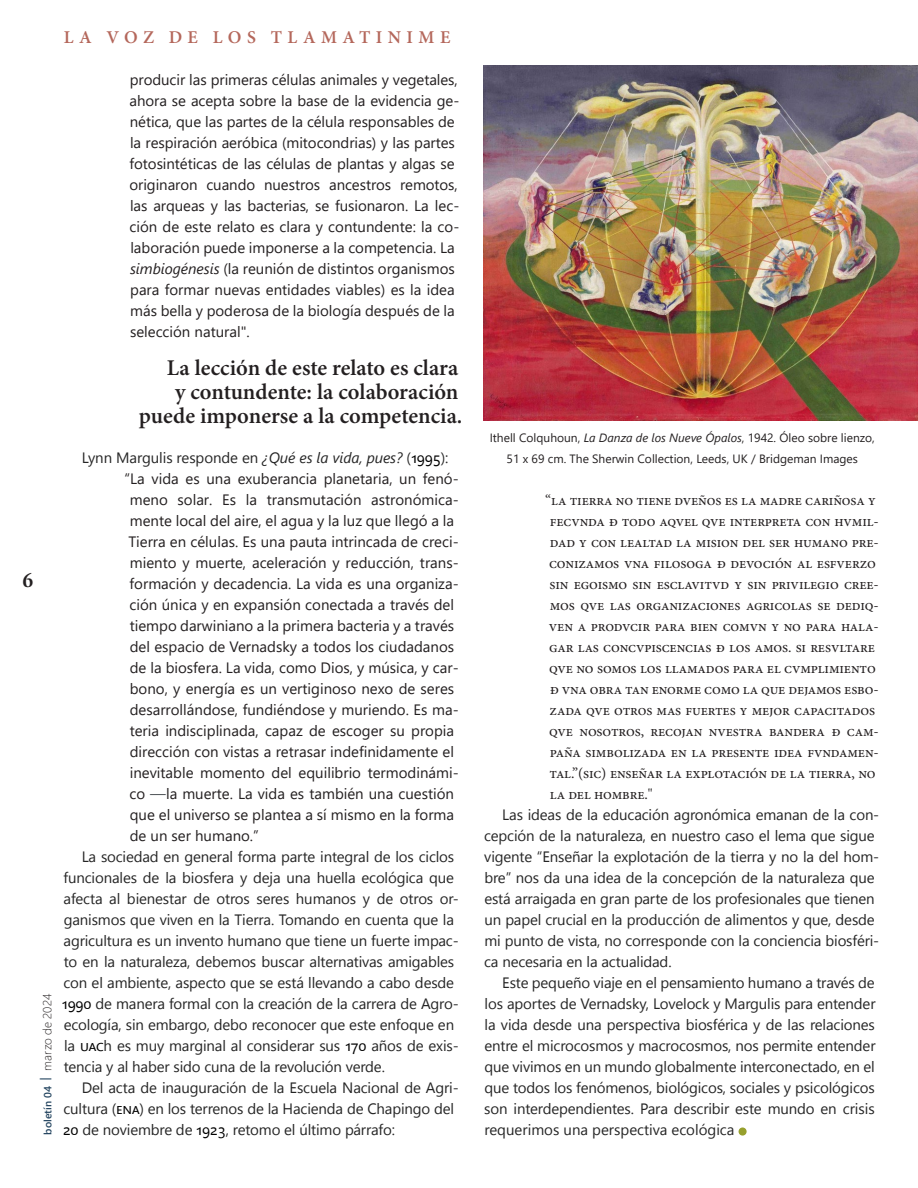
<style>
.page{position:relative;width:918px;height:1188px;background:#fff}
.page>*{position:absolute;margin:0;border:0;box-sizing:border-box;transform-origin:0 0}
.Cuerpo_de_texto_sangrado{font:73.5px "Segoe UI Historic";color:#97a02d}
.Destacados_der{font:600 22.5px/24px "Minion Pro";color:#231f20;text-align:right}
.t1{font:700 21px "Gandhi Serif";color:#231f20}
.Cuerpo_de_texto_sangrado-2{font:600 18px "Minion Pro";letter-spacing:.3em;color:#b4675b}
.Cuerpo_de_texto_sangrado-3{font:15px/21px "Segoe UI Historic";letter-spacing:-.01em;color:#252525}
.Cita_larga{font:15px/21px "Segoe UI";color:#231f20}
.Cita_larga-2{font:15px/21px "Minion Pro";letter-spacing:-.01em;color:#231f20}
.Pie_de_foto{font:12px/21px "Segoe UI";color:#231f20;text-align:center}
.t2{font:300 12px "Segoe UI";color:#231f20}
.s1{font-weight:600;font-size:10.5px;color:#244560}
.s2{font-weight:400;font-size:13.5px;color:#244560}
.s3{font-style:italic}
.s4{font-family:"Segoe UI";font-style:italic}
.s5{font-family:"Segoe UI";color:#000}
.s6{font-size:15.75px;color:#4d5156}
</style>
<div class="page">
<img style="left:484px;top:65px;width:434px;height:356px">
<p class="Cuerpo_de_texto_sangrado-2" style="left:64px;top:25px;width:388px">LA VOZ DE LOS TLAMATINIME</p>
<h3 class="t1" style="left:22px;top:568px;width:13px">6</h3>
<p class="t2" style="left:36px;top:1135px;width:142px;rotate:-90deg"><span class="s1">boletín 04</span> <span class="s2">꘡</span> marzo de 2024</p>
<p class="Cita_larga" style="left:130px;top:68px;width:331px">producir las primeras células animales y vegetales, ahora se acepta sobre la base de la evidencia ge&shy;nética, que las partes de la célula responsables de la respiración aeróbica (mitocondrias) y las partes fotosintéticas de las células de plantas y algas se originaron cuando nuestros ancestros remotos, las arqueas y las bacterias, se fusionaron. La lec&shy;ción de este relato es clara y contundente: la co-</p>
<p class="Cita_larga" style="left:130px;top:236px;width:326px;text-align:justify">laboración puede imponerse a la competencia. La <span class="s3">simbiogénesis</span> (la reunión de distintos organismos para formar nuevas entidades viables) es la idea más bella y poderosa de la biología después de la selección natural".</p>
<p class="Destacados_der" style="left:139px;top:356px;width:325px">La lección de este relato es clara<br>y contundente: la colaboración puede imponerse a la competencia.</p>
<p class="Cuerpo_de_texto_sangrado-3" style="left:82px;top:447px;width:368px">Lynn Margulis responde en <span class="s4">¿Qué es la vida, pues?</span> (<span class="s5">1995</span>):</p>
<p class="Cita_larga" style="left:125px;top:467px;width:336px">“La vida es una exuberancia planetaria, un fenó&shy;meno solar. Es la transmutación astronómica&shy;mente local del aire, el agua y la luz que llegó a la Tierra en células. Es una pauta intrincada de creci&shy;miento y muerte, aceleración y reducción, trans&shy;formación y decadencia. La vida es una organiza&shy;ción única y en expansión conectada a través del tiempo darwiniano a la primera bacteria y a través del espacio de Vernadsky a todos los ciudadanos de la biosfera. La vida, como Dios, y música, y car&shy;bono, y energía es un vertiginoso nexo de seres desarrollándose, fundiéndose y muriendo. Es ma&shy;teria indisciplinada, capaz de escoger su propia dirección con vistas a retrasar indefinidamente el inevitable momento del equilibrio termodinámi&shy;co <span class="s6">—</span>la muerte. La vida es también una cuestión que el universo se plantea a sí mismo en la forma de un ser humano.”</p>
<p class="Cuerpo_de_texto_sangrado-3" style="left:62px;top:846px;width:398px;text-indent:20px">La sociedad en general forma parte integral de los ciclos funcionales de la biosfera y deja una huella ecológica que afecta al bienestar de otros seres humanos y de otros or&shy;ganismos que viven en la Tierra. Tomando en cuenta que la agricultura es un invento humano que tiene un fuerte impac&shy;to en la naturaleza, debemos buscar alternativas amigables con el ambiente, aspecto que se está llevando a cabo desde <span class="s5">1990</span> de manera formal con la creación de la carrera de Agro&shy;ecología, sin embargo, debo reconocer que este enfoque en la <span class="s5">uac</span>h es muy marginal al considerar sus <span class="s5">170</span> años de exis&shy;tencia y al haber sido cuna de la revolución verde.</p>
<p class="Cuerpo_de_texto_sangrado-3" style="left:63px;top:1077px;width:398px;text-indent:19px">Del acta de inauguración de la Escuela Nacional de Agri&shy;cultura (<span class="s5">ena</span>) en los terrenos de la Hacienda de Chapingo del<br><span class="s5">20</span> de noviembre de <span class="s5">1923</span>, retomo el último párrafo:</p>
<p class="Pie_de_foto" style="left:490px;top:426px;width:387px">Ithell Colquhoun, <span class="s3">La Danza de los Nueve Ópalos</span>, 1942. Óleo sobre lienzo,<br>51 x 69 cm. The Sherwin Collection, Leeds, UK / Bridgeman Images</p>
<p class="Cita_larga-2" style="left:545px;top:490px;width:335px">“la tierra no tiene dveños es la madre cariñosa y fecvnda ð todo aqvel qve interpreta con hvmil&shy;dad y con lealtad la mision del ser humano pre&shy;conizamos vna filosoga ð devoción al esfverzo sin egoismo sin esclavitvd y sin privilegio cree&shy;mos qve las organizaciones agricolas se dediq&shy;ven a prodvcir para bien comvn y no para hala&shy;gar las concvpiscencias ð los amos. si resvltare qve no somos los llamados para el cvmplimiento ð vna obra tan enorme como la que dejamos esbo&shy;zada qve otros mas fuertes y mejor capacitados qve nosotros, recojan nvestra bandera ð cam&shy;paña simbolizada en la presente idea fvndamen&shy;tal.”(sic) enseñar la explotación de la tierra, no la del hombre."</p>
<p class="Cuerpo_de_texto_sangrado-3" style="left:484px;top:804px;width:397px;text-indent:18px">Las ideas de la educación agronómica emanan de la con&shy;cepción de la naturaleza, en nuestro caso el lema que sigue vigente “Enseñar la explotación de la tierra y no la del hom&shy;bre” nos da una idea de la concepción de la naturaleza que está arraigada en gran parte de los profesionales que tienen un papel crucial en la producción de alimentos y que, desde mi punto de vista, no corresponde con la conciencia biosféri&shy;ca necesaria en la actualidad.</p>
<p class="Cuerpo_de_texto_sangrado-3" style="left:484px;top:972px;width:393px;text-align:justify;text-indent:18px">Este pequeño viaje en el pensamiento humano a través de los aportes de Vernadsky, Lovelock y Margulis para entender la vida desde una perspectiva biosférica y de las relaciones entre el microcosmos y macrocosmos, nos permite entender que vivimos en un mundo globalmente interconectado, en el que todos los fenómenos, biológicos, sociales y psicológicos son interdependientes. Para describir este mundo en crisis requerimos una perspectiva ecológica</p>
<p class="Cuerpo_de_texto_sangrado" style="left:735px;top:1066px;width:17px">.</p>
</div>
